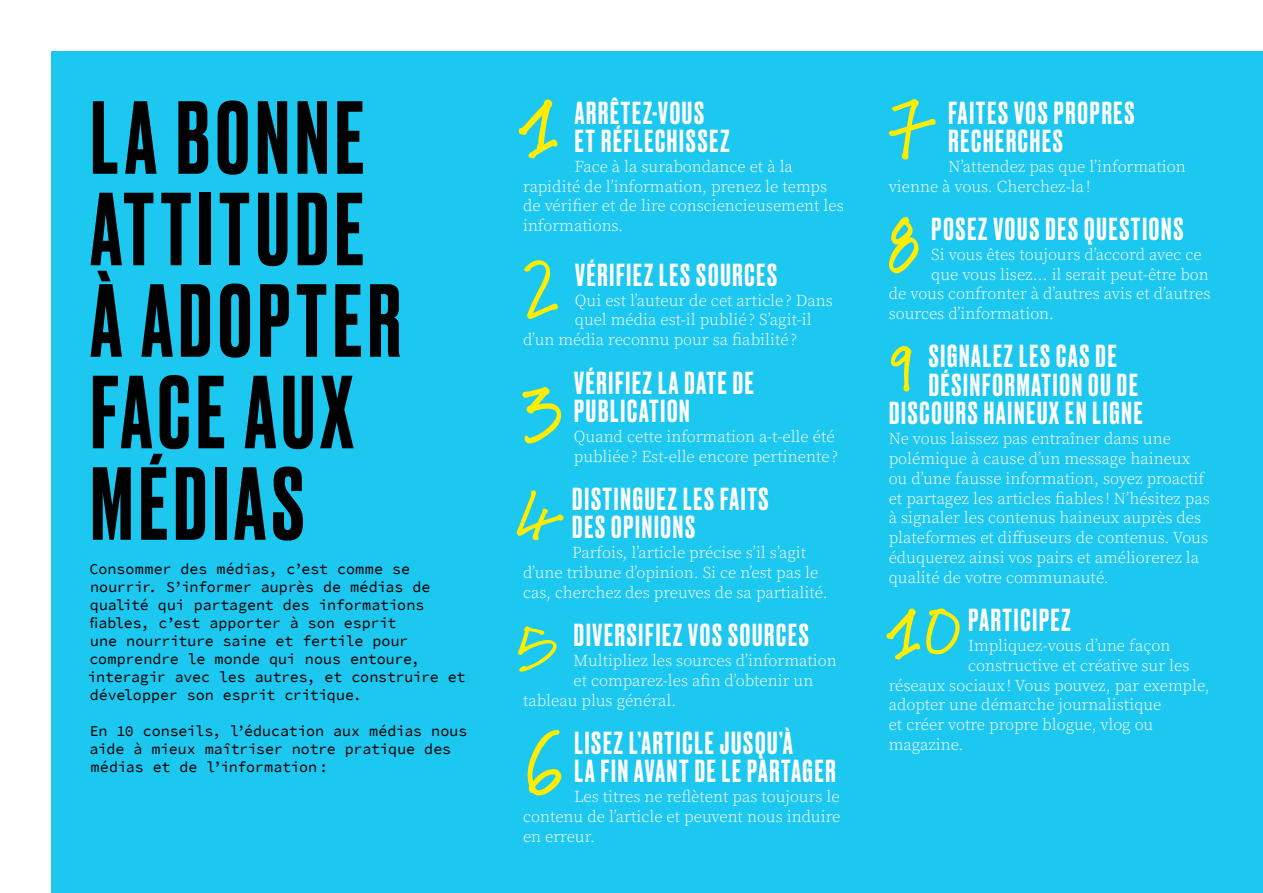
<style>
.page{position:relative;width:1263px;height:893px;background:#fff}
.page>*{position:absolute;margin:0;border:0;box-sizing:border-box;transform-origin:0 0}
.TITRES_1{font:500 97.5px/91.5px "Druk";letter-spacing:.06em;color:#000}
.Sous-titres_pages_de{font:500 30px/28.5px "Druk";letter-spacing:.06em;color:#fff}
.t1{font:300 16.5px/19.8px "Source Serif Pro";color:#fff}
.t2{font:15px/18px "Source Code Pro";letter-spacing:-.01em;color:#000}
</style>
<div class="page">
<div style="left:51px;top:51px;width:1212px;height:842px;background:#1cc7f0"></div>
<svg style="left:891px;top:346px;width:21px;height:46px"></svg>
<svg style="left:889px;top:217px;width:30px;height:57px"></svg>
<svg style="left:888px;top:99px;width:48px;height:60px"></svg>
<svg style="left:527px;top:730px;width:35px;height:66px"></svg>
<svg style="left:518px;top:626px;width:39px;height:46px"></svg>
<svg style="left:516px;top:490px;width:48px;height:51px"></svg>
<svg style="left:522px;top:387px;width:40px;height:57px"></svg>
<svg style="left:524px;top:260px;width:34px;height:59px"></svg>
<svg style="left:519px;top:99px;width:39px;height:60px"></svg>
<svg style="left:886px;top:608px;width:74px;height:52px"></svg>
<p class="TITRES_1" style="left:91px;top:87px;width:312px">LA BONNE<br>ATTITUDE<br>À ADOPTER</p>
<p class="TITRES_1" style="left:91px;top:362px;width:264px">FACE AUX<br>MÉDIAS</p>
<p class="t2" style="left:88px;top:560px;width:379px">Consommer des médias, c’est comme se nourrir. S’informer auprès de médias de qualité qui partagent des informations fiables, c’est apporter à son esprit<br>une nourriture saine et fertile pour comprendre le monde qui nous entoure, interagir avec les autres, et construire et développer son esprit critique.</p>
<p class="t2" style="left:90px;top:722px;width:379px">En 10 conseils, l’éducation aux médias nous aide à mieux maîtriser notre pratique des médias et de l’information:</p>
<p class="Sous-titres_pages_de" style="left:575px;top:97px;width:156px">ARRÊTEZ-VOUS<br>ET RÉFLECHISSEZ</p>
<p class="t1" style="left:523px;top:157px;width:322px;text-indent:51px">Face à la surabondance et à la rapidité de l’information, prenez le temps de vérifier et de lire consciencieusement les informations.</p>
<p class="Sous-titres_pages_de" style="left:575px;top:259px;width:203px">VÉRIFIEZ LES SOURCES</p>
<p class="t1" style="left:575px;top:290px;width:259px">Qui est l’auteur de cet article ? Dans</p>
<p class="t1" style="left:575px;top:310px;width:238px">quel média est-il publié ? S’agit-il</p>
<p class="t1" style="left:523px;top:330px;width:276px">d’un média reconnu pour sa fiabilité ?</p>
<p class="Sous-titres_pages_de" style="left:574px;top:367px;width:181px">VÉRIFIEZ LA DATE DE<br>PUBLICATION</p>
<p class="t1" style="left:574px;top:427px;width:266px">Quand cette information a-t-elle été publiée ? Est-elle encore pertinente ?</p>
<p class="Sous-titres_pages_de" style="left:572px;top:483px;width:198px">DISTINGUEZ LES FAITS<br>DES OPINIONS</p>
<p class="t1" style="left:523px;top:543px;width:306px;text-indent:49px">Parfois, l’article précise s’il s’agit d’une tribune d’opinion. Si ce n’est pas le cas, cherchez des preuves de sa partialité.</p>
<p class="Sous-titres_pages_de" style="left:574px;top:619px;width:236px">DIVERSIFIEZ VOS SOURCES</p>
<p class="t1" style="left:574px;top:651px;width:265px">Multipliez les sources d’information</p>
<p class="t1" style="left:574px;top:671px;width:241px">et comparez-les afin d’obtenir un</p>
<p class="t1" style="left:523px;top:690px;width:155px">tableau plus général.</p>
<p class="Sous-titres_pages_de" style="left:574px;top:727px;width:263px">LISEZ L’ARTICLE JUSQU’À<br>LA FIN AVANT DE LE PARTAGER</p>
<p class="t1" style="left:523px;top:787px;width:319px;text-align:justify;text-indent:51px">Les titres ne reflètent pas toujours le contenu de l’article et peuvent nous induire en erreur.</p>
<p class="Sous-titres_pages_de" style="left:949px;top:97px;width:187px">FAITES VOS PROPRES<br>RECHERCHES</p>
<p class="t1" style="left:889px;top:157px;width:299px;text-indent:60px">N’attendez pas que l’information vienne à vous. Cherchez-la!</p>
<p class="Sous-titres_pages_de" style="left:931px;top:213px;width:253px">POSEZ VOUS DES QUESTIONS</p>
<p class="t1" style="left:931px;top:245px;width:272px">Si vous êtes toujours d’accord avec ce</p>
<p class="t1" style="left:931px;top:264px;width:279px">que vous lisez… il serait peut-être bon</p>
<p class="t1" style="left:889px;top:284px;width:323px">de vous confronter à d’autres avis et d’autres</p>
<p class="t1" style="left:889px;top:304px;width:167px">sources d’information.</p>
<p class="Sous-titres_pages_de" style="left:929px;top:341px;width:189px">SIGNALEZ LES CAS DE</p>
<p class="Sous-titres_pages_de" style="left:929px;top:369px;width:211px">DÉSINFORMATION OU DE</p>
<p class="Sous-titres_pages_de" style="left:889px;top:398px;width:255px">DISCOURS HAINEUX EN LIGNE</p>
<p class="t1" style="left:889px;top:429px;width:322px">Ne vous laissez pas entraîner dans une polémique à cause d’un message haineux ou d’une fausse information, soyez proactif et partagez les articles fiables ! N’hésitez pas à signaler les contenus haineux auprès des plateformes et diffuseurs de contenus. Vous éduquerez ainsi vos pairs et améliorerez la qualité de votre communauté.</p>
<p class="Sous-titres_pages_de" style="left:968px;top:604px;width:104px">PARTICIPEZ</p>
<p class="t1" style="left:968px;top:636px;width:204px">Impliquez-vous d’une façon</p>
<p class="t1" style="left:968px;top:656px;width:223px">constructive et créative sur les</p>
<p class="t1" style="left:889px;top:675px;width:322px">réseaux sociaux! Vous pouvez, par exemple,</p>
<p class="t1" style="left:889px;top:695px;width:274px">adopter une démarche journalistique</p>
<p class="t1" style="left:889px;top:715px;width:266px">et créer votre propre blogue, vlog ou</p>
<p class="t1" style="left:889px;top:735px;width:76px">magazine.</p>
</div>
